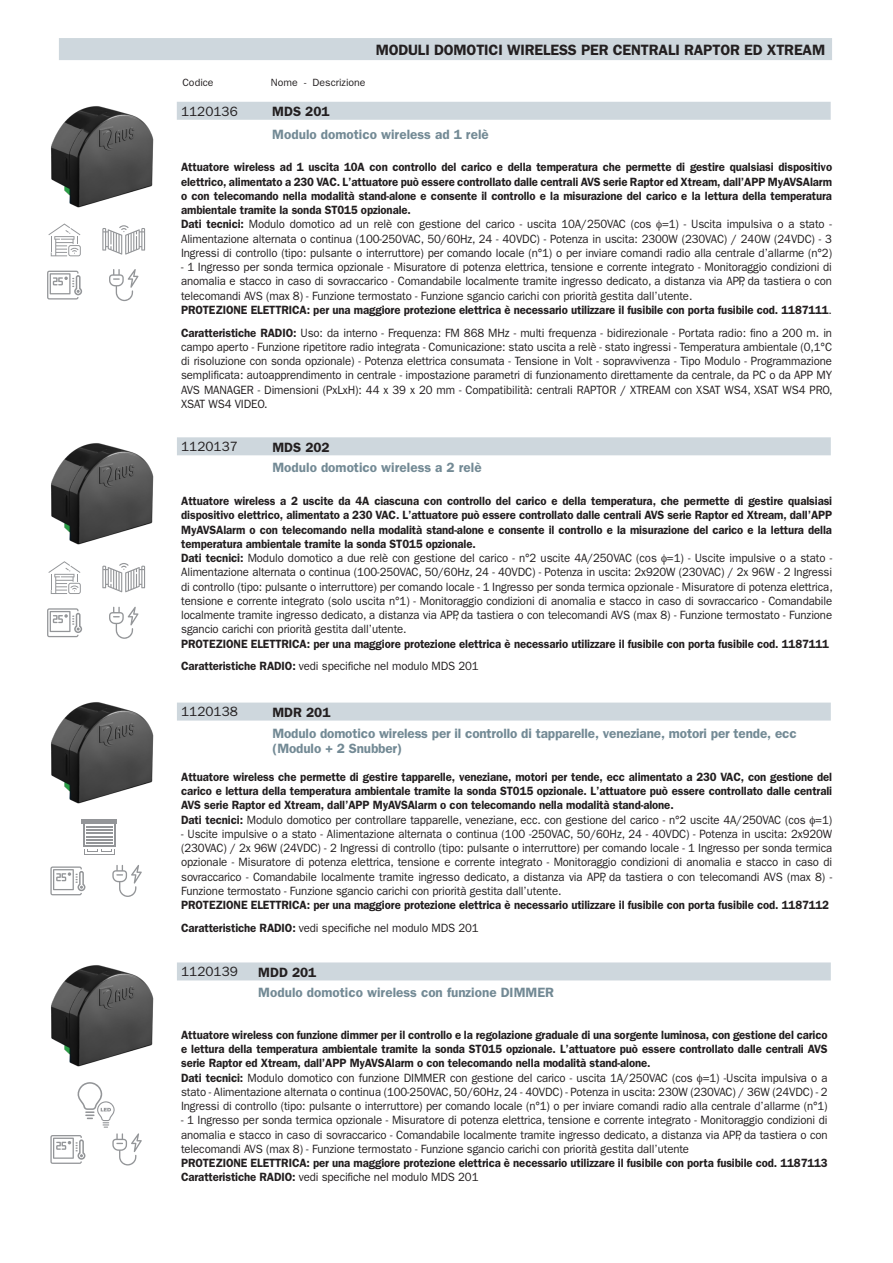
<style>
.page{position:relative;width:893px;height:1263px;background:#fff}
.page>*{position:absolute;margin:0;border:0;box-sizing:border-box;transform-origin:0 0}
.t1{font:600 15px "Franklin Gothic";letter-spacing:-.01em;color:#231f20}
.descrizione{font:600 13.5px/15.8px "Franklin Gothic";color:#738a95}
.codice_-_lungo{font:13.5px "Franklin Gothic";color:#231f20}
.nome_prodotto{font:600 13.5px "Franklin Gothic";color:#231f20}
.caratteristiche{font:12px/14.2px "Franklin Gothic";letter-spacing:-.01em;color:#231f20;text-align:justify;scale:.95 1}
.caratteristiche-2{font:600 12px/14.2px "Franklin Gothic";letter-spacing:-.01em;color:#231f20;text-align:justify;scale:.95 1}
.t2{font:10.5px "Franklin Gothic";color:#231f20}
.s1{font-weight:600}
.s2{font-weight:400}
</style>
<div class="page">
<img style="left:51px;top:101px;width:127px;height:107px">
<img style="left:51px;top:443px;width:127px;height:102px">
<img style="left:51px;top:702px;width:127px;height:119px">
<img style="left:51px;top:965px;width:127px;height:102px">
<div style="left:177px;top:102px;width:654px;height:18px;background:#ced7dd"></div>
<div style="left:177px;top:437px;width:654px;height:18px;background:#ced7dd"></div>
<div style="left:177px;top:702px;width:654px;height:18px;background:#ced7dd"></div>
<div style="left:177px;top:962px;width:654px;height:18px;background:#ced7dd"></div>
<svg style="left:109px;top:607px;width:29px;height:32px"></svg>
<svg style="left:102px;top:563px;width:43px;height:29px"></svg>
<svg style="left:48px;top:561px;width:33px;height:33px"></svg>
<svg style="left:47px;top:608px;width:35px;height:29px"></svg>
<svg style="left:109px;top:269px;width:29px;height:32px"></svg>
<svg style="left:102px;top:225px;width:43px;height:30px"></svg>
<svg style="left:48px;top:223px;width:33px;height:33px"></svg>
<svg style="left:47px;top:271px;width:35px;height:28px"></svg>
<svg style="left:83px;top:824px;width:32px;height:31px"></svg>
<hr style="left:114px;top:822px;width:2px;height:25px;background:#939598">
<div style="left:82px;top:819px;width:35px;height:5px;background:#939598"></div>
<svg style="left:112px;top:865px;width:30px;height:32px"></svg>
<svg style="left:50px;top:866px;width:35px;height:29px"></svg>
<svg style="left:50px;top:1082px;width:92px;height:83px"></svg>
<div style="left:59px;top:38px;width:773px;height:22px;background:#ced7dd"></div>
<p class="t1" style="left:376px;top:41px;width:451px">MODULI DOMOTICI WIRELESS PER CENTRALI RAPTOR ED XTREAM</p>
<p class="t2" style="left:182px;top:76px;width:33px">Codice</p>
<p class="t2" style="left:271px;top:76px;width:96px">Nome - Descrizione</p>
<p class="codice_-_lungo" style="left:181px;top:103px;width:58px">1120136</p>
<p class="nome_prodotto" style="left:272px;top:104px;width:59px">MDS 201</p>
<p class="descrizione" style="left:272px;top:126px;width:218px">Modulo domotico wireless ad 1 relè</p>
<p class="caratteristiche-2" style="left:181px;top:160px;width:687px">Attuatore wireless ad 1 uscita 10A con controllo del carico e della temperatura che permette di gestire qualsiasi dispositivo elettrico, alimentato a 230 VAC. L’attuatore può essere controllato dalle centrali AVS serie Raptor ed Xtream, dall’APP MyAVSAlarm o con telecomando nella modalità stand-alone e consente il controllo e la misurazione del carico e la lettura della temperatura ambientale tramite la sonda ST015 opzionale.</p>
<p class="caratteristiche" style="left:181px;top:217px;width:687px"><span class="s1">Dati tecnici:</span> Modulo domotico ad un relè con gestione del carico - uscita 10A/250VAC (cos =1) - Uscita impulsiva o a stato - Alimentazione alternata o continua (100-250VAC, 50/60Hz, 24 - 40VDC) - Potenza in uscita: 2300W (230VAC) / 240W (24VDC) - 3<br>Ingressi di controllo (tipo: pulsante o interruttore) per comando locale (n°1) o per inviare comandi radio alla centrale d’allarme (n°2)</p>
<p class="caratteristiche" style="left:181px;top:260px;width:687px">- 1 Ingresso per sonda termica opzionale - Misuratore di potenza elettrica, tensione e corrente integrato - Monitoraggio condizioni di anomalia e stacco in caso di sovraccarico - Comandabile localmente tramite ingresso dedicato, a distanza via APP, da tastiera o con telecomandi AVS (max 8) - Funzione termostato - Funzione sgancio carichi con priorità gestita dall’utente.</p>
<p class="caratteristiche-2" style="left:181px;top:302px;width:687px">PROTEZIONE ELETTRICA: per una maggiore protezione elettrica è necessario utilizzare il fusibile con porta fusibile cod. 1187111<span class="s2">.</span></p>
<p class="caratteristiche" style="left:181px;top:325px;width:687px"><span class="s1">Caratteristiche RADIO:</span> Uso: da interno - Frequenza: FM 868 MHz - multi frequenza - bidirezionale - Portata radio: fino a 200 m. in campo aperto - Funzione ripetitore radio integrata - Comunicazione: stato uscita a relè - stato ingressi - Temperatura ambientale (0,1°C di risoluzione con sonda opzionale) - Potenza elettrica consumata - Tensione in Volt - sopravvivenza - Tipo Modulo - Programmazione semplificata: autoapprendimento in centrale - impostazione parametri di funzionamento direttamente da centrale, da PC o da APP MY AVS MANAGER - Dimensioni (PxLxH): 44 x 39 x 20 mm - Compatibilità: centrali RAPTOR / XTREAM con XSAT WS4, XSAT WS4 PRO, XSAT WS4 VIDEO.</p>
<p class="codice_-_lungo" style="left:181px;top:439px;width:58px">1120137</p>
<p class="nome_prodotto" style="left:272px;top:439px;width:59px">MDS 202</p>
<p class="descrizione" style="left:272px;top:460px;width:211px">Modulo domotico wireless a 2 relè</p>
<p class="caratteristiche-2" style="left:181px;top:493px;width:687px">Attuatore wireless a 2 uscite da 4A ciascuna con controllo del carico e della temperatura, che permette di gestire qualsiasi dispositivo elettrico, alimentato a 230 VAC. L’attuatore può essere controllato dalle centrali AVS serie Raptor ed Xtream, dall’APP MyAVSAlarm o con telecomando nella modalità stand-alone e consente il controllo e la misurazione del carico e la lettura della temperatura ambientale tramite la sonda ST015 opzionale.</p>
<p class="caratteristiche" style="left:181px;top:551px;width:687px"><span class="s1">Dati tecnici:</span> Modulo domotico a due relè con gestione del carico - n°2 uscite 4A/250VAC (cos =1) - Uscite impulsive o a stato - Alimentazione alternata o continua (100-250VAC, 50/60Hz, 24 - 40VDC) - Potenza in uscita: 2x920W (230VAC) / 2x 96W - 2 Ingressi di controllo (tipo: pulsante o interruttore) per comando locale - 1 Ingresso per sonda termica opzionale - Misuratore di potenza elettrica, tensione e corrente integrato (solo uscita n°1) - Monitoraggio condizioni di anomalia e stacco in caso di sovraccarico - Comandabile localmente tramite ingresso dedicato, a distanza via APP, da tastiera o con telecomandi AVS (max 8) - Funzione termostato - Funzione sgancio carichi con priorità gestita dall’utente.</p>
<p class="caratteristiche-2" style="left:181px;top:636px;width:683px">PROTEZIONE ELETTRICA: per una maggiore protezione elettrica è necessario utilizzare il fusibile con porta fusibile cod. 1187111</p>
<p class="caratteristiche" style="left:181px;top:659px;width:315px"><span class="s1">Caratteristiche RADIO:</span> vedi specifiche nel modulo MDS 201</p>
<p class="codice_-_lungo" style="left:181px;top:704px;width:58px">1120138</p>
<p class="nome_prodotto" style="left:272px;top:704px;width:60px">MDR 201</p>
<p class="descrizione" style="left:272px;top:725px;width:526px">Modulo domotico wireless per il controllo di tapparelle, veneziane, motori per tende, ecc (Modulo + 2 Snubber)</p>
<p class="caratteristiche-2" style="left:181px;top:769px;width:687px">Attuatore wireless che permette di gestire tapparelle, veneziane, motori per tende, ecc alimentato a 230 VAC, con gestione del carico e lettura della temperatura ambientale tramite la sonda ST015 opzionale. L’attuatore può essere controllato dalle centrali AVS serie Raptor ed Xtream, dall’APP MyAVSAlarm o con telecomando nella modalità stand-alone.</p>
<p class="caratteristiche" style="left:181px;top:813px;width:687px"><span class="s1">Dati tecnici:</span> Modulo domotico per controllare tapparelle, veneziane, ecc. con gestione del carico - n°2 uscite 4A/250VAC (cos =1)</p>
<p class="caratteristiche" style="left:181px;top:827px;width:687px">- Uscite impulsive o a stato - Alimentazione alternata o continua (100 -250VAC, 50/60Hz, 24 - 40VDC) - Potenza in uscita: 2x920W (230VAC) / 2x 96W (24VDC) - 2 Ingressi di controllo (tipo: pulsante o interruttore) per comando locale - 1 Ingresso per sonda termica opzionale - Misuratore di potenza elettrica, tensione e corrente integrato - Monitoraggio condizioni di anomalia e stacco in caso di sovraccarico - Comandabile localmente tramite ingresso dedicato, a distanza via APP, da tastiera o con telecomandi AVS (max 8) - Funzione termostato - Funzione sgancio carichi con priorità gestita dall’utente.</p>
<p class="caratteristiche-2" style="left:181px;top:898px;width:683px">PROTEZIONE ELETTRICA: per una maggiore protezione elettrica è necessario utilizzare il fusibile con porta fusibile cod. 1187112</p>
<p class="caratteristiche" style="left:181px;top:921px;width:315px"><span class="s1">Caratteristiche RADIO:</span> vedi specifiche nel modulo MDS 201</p>
<p class="codice_-_lungo" style="left:181px;top:964px;width:58px">1120139</p>
<p class="nome_prodotto" style="left:258px;top:964px;width:60px">MDD 201</p>
<p class="descrizione" style="left:258px;top:984px;width:297px">Modulo domotico wireless con funzione DIMMER</p>
<p class="caratteristiche-2" style="left:181px;top:1027px;width:682px">Attuatore wireless con funzione dimmer per il controllo e la regolazione graduale di una sorgente luminosa, con gestione del carico e lettura della temperatura ambientale tramite la sonda ST015 opzionale. L’attuatore può essere controllato dalle centrali AVS serie Raptor ed Xtream, dall’APP MyAVSAlarm o con telecomando nella modalità stand-alone.</p>
<p class="caratteristiche" style="left:181px;top:1070px;width:682px"><span class="s1">Dati tecnici:</span> Modulo domotico con funzione DIMMER con gestione del carico - uscita 1A/250VAC (cos =1) -Uscita impulsiva o a stato - Alimentazione alternata o continua (100-250VAC, 50/60Hz, 24 - 40VDC) - Potenza in uscita: 230W (230VAC) / 36W (24VDC) - 2<br>Ingressi di controllo (tipo: pulsante o interruttore) per comando locale (n°1) o per inviare comandi radio alla centrale d’allarme (n°1)</p>
<p class="caratteristiche" style="left:181px;top:1113px;width:682px">- 1 Ingresso per sonda termica opzionale - Misuratore di potenza elettrica, tensione e corrente integrato - Monitoraggio condizioni di anomalia e stacco in caso di sovraccarico - Comandabile localmente tramite ingresso dedicato, a distanza via APP, da tastiera o con telecomandi AVS (max 8) - Funzione termostato - Funzione sgancio carichi con priorità gestita dall’utente</p>
<p class="caratteristiche-2" style="left:181px;top:1155px;width:682px">PROTEZIONE ELETTRICA: per una maggiore protezione elettrica è necessario utilizzare il fusibile con porta fusibile cod. 1187113<br>Caratteristiche RADIO: <span class="s2">vedi specifiche nel modulo MDS 201</span></p>
</div>
